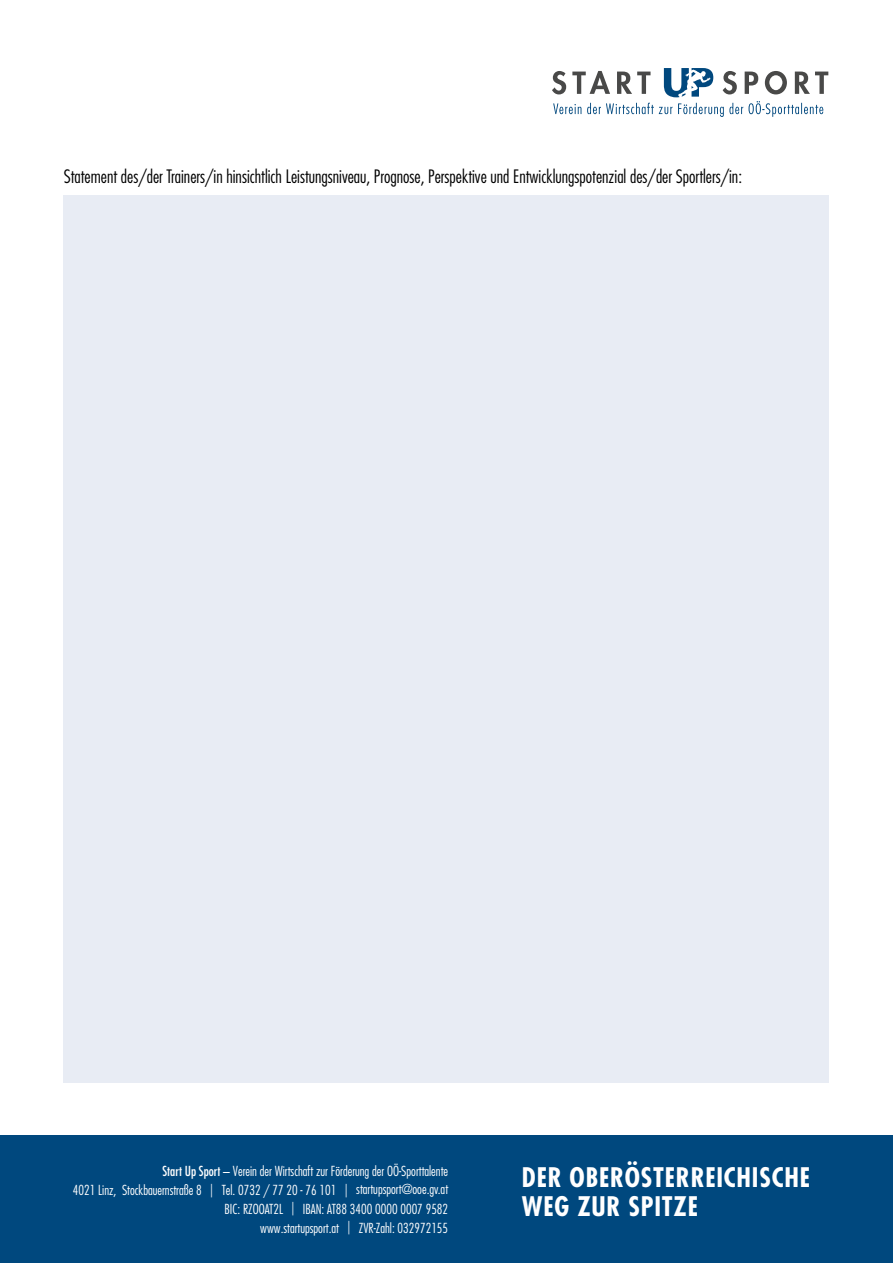
<style>
.page{position:relative;width:893px;height:1263px;background:#fff}
.page>*{position:absolute;margin:0;border:0;box-sizing:border-box;transform-origin:0 0}
.t1{font:700 condensed 26.25px/29.5px "Futura";letter-spacing:.03em;color:#fff}
.t2{font:300 condensed 18px "Futura";color:#000}
.t3{font:300 condensed 13.5px/18.8px "Futura";color:#fff;text-align:right}
.s1{font-weight:400}
</style>
<div class="page">
<div style="left:64px;top:196px;width:765px;height:887px;background:#e8ecf4"></div>
<svg style="left:552px;top:68px;width:276px;height:49px"></svg>
<div style="left:0;top:1135px;width:893px;height:128px;background:#00487e"></div>
<h2 class="t2" style="left:64px;top:165px;width:680px">Statement des/der Trainers/in hinsichtlich Leistungsniveau, Prognose, Perspektive und Entwicklungspotenzial des/der Sportlers/in:</h2>
<p class="t3" style="left:73px;top:1162px;width:377px"><span class="s1">Start Up Sport –</span> Verein der Wirtschaft zur Förderung der OÖ-Sporttalente<br>4021 Linz, Stockbauernstraße 8 | Tel. 0732 / 77 20 - 76 101 | startupsport@ooe.gv.at BIC: RZOOAT2L | IBAN: AT88 3400 0000 0007 9582<br>www.startupsport.at | ZVR-Zahl: 032972155</p>
<h1 class="t1" style="left:522px;top:1162px;width:290px">DER OBERÖSTERREICHISCHE<br>WEG ZUR SPITZE</h1>
</div>
